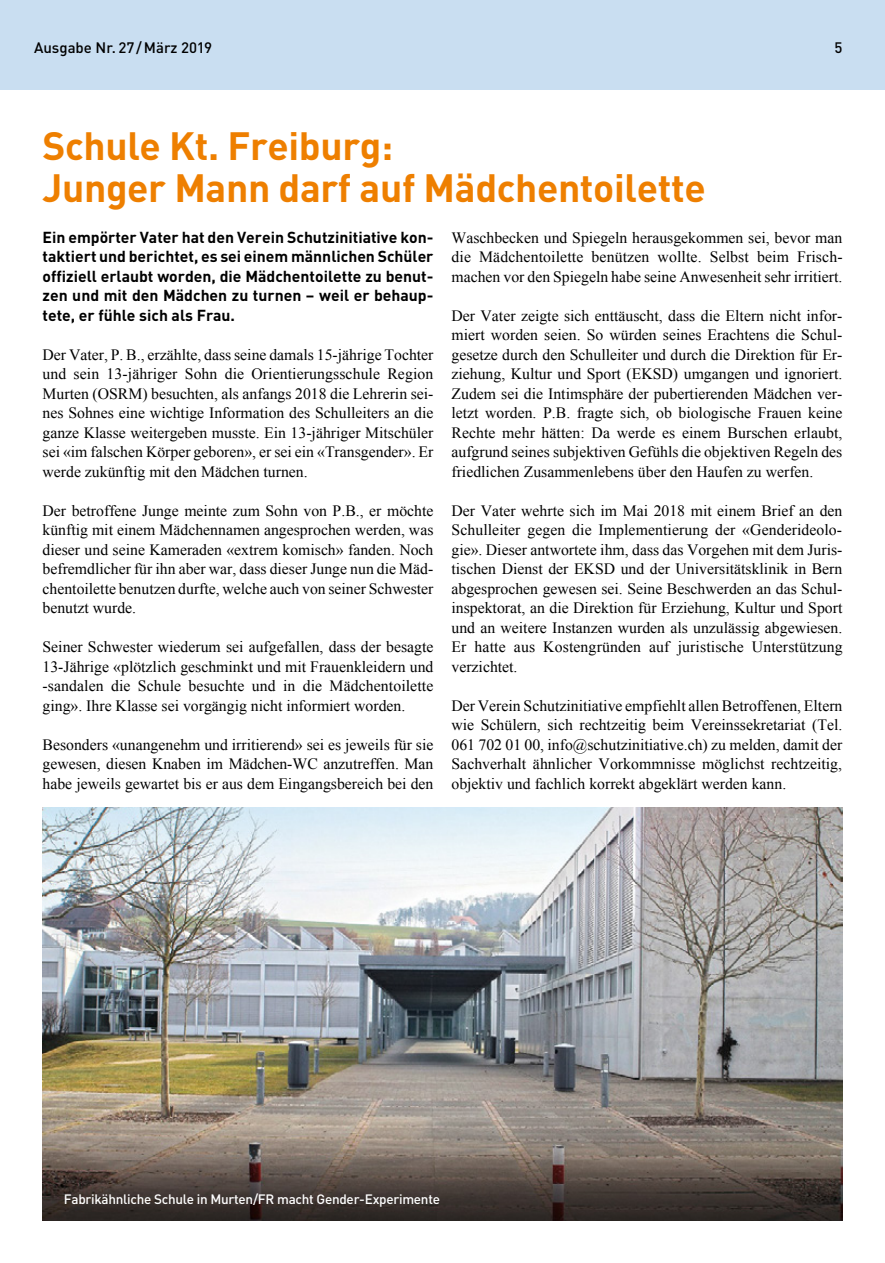
<style>
.page{position:relative;width:885px;height:1263px;background:#fff}
.page>*{position:absolute;margin:0;border:0;box-sizing:border-box;transform-origin:0 0}
.t1{font:700 39px/42px "DIN";letter-spacing:-.01em;color:#ee7f00}
.t2{font:15.75px/19.5px "Times New Roman";color:#000;text-align:justify}
.t3{font:700 15.75px/19.5px "DIN";color:#000;text-align:justify}
.t4{font:500 15px "DIN";color:#000}
.t5{font:500 13.5px "DIN";letter-spacing:-.02em;color:#fff}
</style>
<div class="page">
<div style="left:0;top:0;width:884px;height:89px;background:#c9def1"></div>
<img style="left:43px;top:808px;width:799px;height:412px">
<p class="t4" style="left:34px;top:38px;width:179px">Ausgabe Nr. 27/März 2019</p>
<p class="t4" style="left:834px;top:38px;width:9px">5</p>
<h1 class="t1" style="left:43px;top:123px;width:664px">Schule Kt. Freiburg:<br>Junger Mann darf auf Mädchentoilette</h1>
<p class="t3" style="left:43px;top:227px;width:392px">Ein empörter Vater hat den Verein Schutzinitiative kon&shy;taktiert und berichtet, es sei einem männlichen Schüler offiziell erlaubt worden, die Mädchentoilette zu benut&shy;zen und mit den Mädchen zu turnen – weil er behaup&shy;tete, er fühle sich als Frau.</p>
<p class="t2" style="left:43px;top:344px;width:392px">Der Vater, P. B., erzählte, dass seine damals 15-jährige Tochter und sein 13-jähriger Sohn die Orientierungsschule Region Murten (OSRM) besuchten, als anfangs 2018 die Lehrerin sei&shy;nes Sohnes eine wichtige Information des Schulleiters an die ganze Klasse weitergeben musste. Ein 13-jähriger Mitschüler sei «im falschen Körper geboren», er sei ein «Transgender». Er werde zukünftig mit den Mädchen turnen.</p>
<p class="t2" style="left:43px;top:500px;width:392px">Der betroffene Junge meinte zum Sohn von P.B., er möchte künftig mit einem Mädchennamen angesprochen werden, was dieser und seine Kameraden «extrem komisch» fanden. Noch befremdlicher für ihn aber war, dass dieser Junge nun die Mäd&shy;chentoilette benutzen durfte, welche auch von seiner Schwester benutzt wurde.</p>
<p class="t2" style="left:43px;top:637px;width:392px">Seiner Schwester wiederum sei aufgefallen, dass der besagte 13-Jährige «plötzlich geschminkt und mit Frauenkleidern und -sandalen die Schule besuchte und in die Mädchentoilette ging». Ihre Klasse sei vorgängig nicht informiert worden.</p>
<p class="t2" style="left:43px;top:734px;width:392px">Besonders «unangenehm und irritierend» sei es jeweils für sie gewesen, diesen Knaben im Mädchen-WC anzutreffen. Man habe jeweils gewartet bis er aus dem Eingangsbereich bei den</p>
<p class="t2" style="left:451px;top:227px;width:392px">Waschbecken und Spiegeln herausgekommen sei, bevor man die Mädchentoilette benützen wollte. Selbst beim Frisch&shy;machen vor den Spiegeln habe seine Anwesenheit sehr irritiert.</p>
<p class="t2" style="left:451px;top:305px;width:392px">Der Vater zeigte sich enttäuscht, dass die Eltern nicht infor&shy;miert worden seien. So würden seines Erachtens die Schul&shy;gesetze durch den Schulleiter und durch die Direktion für Er&shy;ziehung, Kultur und Sport (EKSD) umgangen und ignoriert.<br>Zudem sei die Intimsphäre der pubertierenden Mädchen ver&shy;letzt worden. P.B. fragte sich, ob biologische Frauen keine Rechte mehr hätten: Da werde es einem Burschen erlaubt, aufgrund seines subjektiven Gefühls die objektiven Regeln des friedlichen Zusammenlebens über den Haufen zu werfen.</p>
<p class="t2" style="left:451px;top:500px;width:392px">Der Vater wehrte sich im Mai 2018 mit einem Brief an den Schulleiter gegen die Implementierung der «Genderideolo&shy;gie». Dieser antwortete ihm, dass das Vorgehen mit dem Juris&shy;tischen Dienst der EKSD und der Universitätsklinik in Bern abgesprochen gewesen sei. Seine Beschwerden an das Schul&shy;inspektorat, an die Direktion für Erziehung, Kultur und Sport und an weitere Instanzen wurden als unzulässig abgewiesen.<br>Er hatte aus Kostengründen auf juristische Unterstützung verzichtet.</p>
<p class="t2" style="left:451px;top:695px;width:392px">Der Verein Schutzinitiative empfiehlt allen Betroffenen, Eltern wie Schülern, sich rechtzeitig beim Vereinssekretariat (Tel.<br>061 702 01 00, info@schutzinitiative.ch) zu melden, damit der Sachverhalt ähnlicher Vorkommnisse möglichst rechtzeitig, objektiv und fachlich korrekt abgeklärt werden kann.</p>
<p class="t5" style="left:64px;top:1190px;width:377px">Fabrikähnliche Schule in Murten/FR macht Gender-Experimente</p>
</div>
